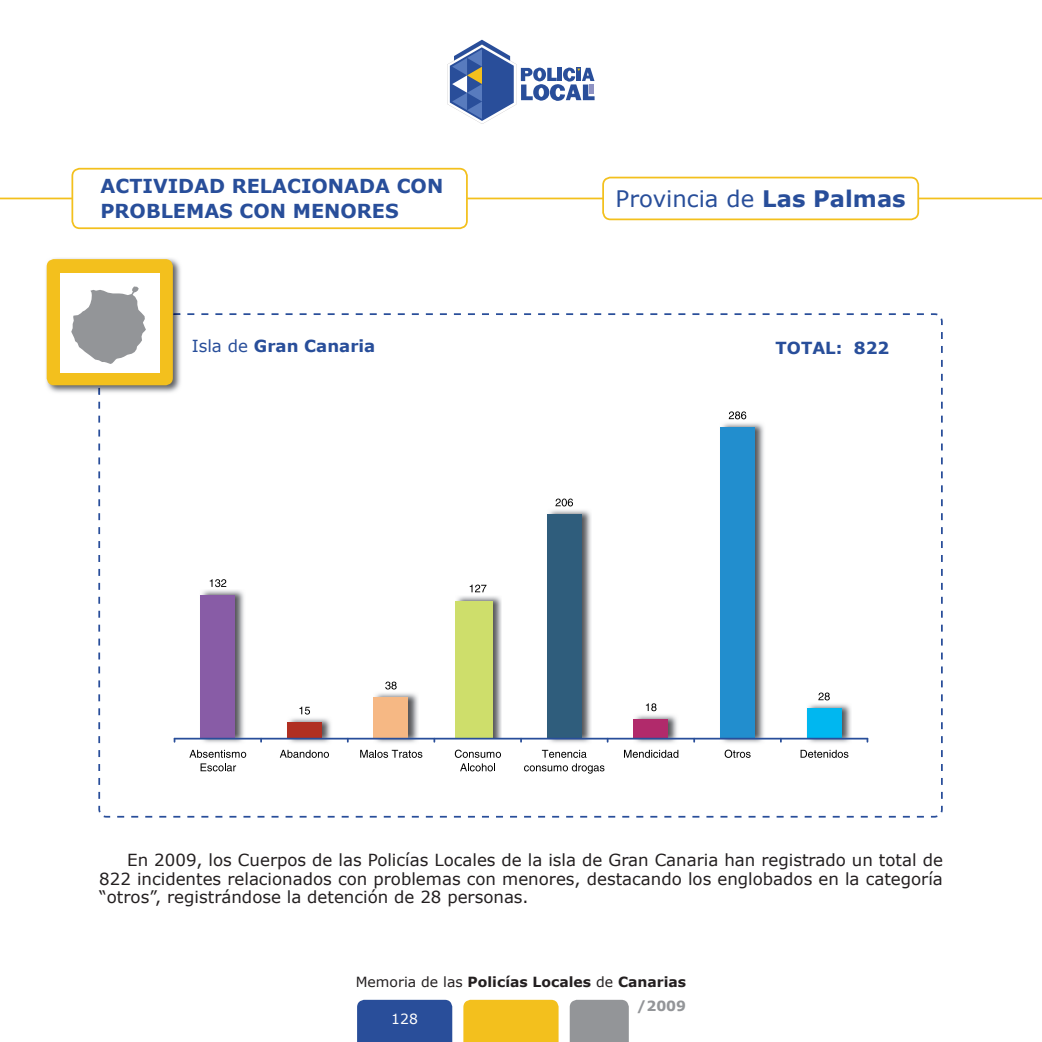
<style>
.page{position:relative;width:1042px;height:1042px;background:#fff}
.page>*{position:absolute;margin:0;border:0;box-sizing:border-box;transform-origin:0 0}
.t1{font:22.75px "Verdana";color:#284e9a}
.t2{font:700 19.25px/24.5px "Verdana";color:#284e9a}
.t3{font:16.62px/18.4px "Verdana";color:#231f20;text-align:justify}
.t4{font:700 16.62px "Verdana";color:#284e9a}
.t5{font:700 14px/24px "Verdana";color:#231f20;text-align:right}
.t6{font:14px "Verdana";color:#fff}
.s1{font-weight:700}
.s2{font-weight:400}
.s3{color:#939598}
</style>
<div class="page">
<div style="left:357px;top:1000px;width:95px;height:42px;background:#294e9a"></div>
<div style="left:463px;top:1000px;width:95px;height:42px;background:#f3c01d"></div>
<div style="left:570px;top:1000px;width:59px;height:42px;background:#939598"></div>
<svg style="left:447px;top:40px;width:147px;height:84px"></svg>
<div style="left:71px;top:168px;width:397px;height:61px;border:2px solid #f3c01d;border-radius:7px"></div>
<div style="left:602px;top:177px;width:317px;height:43px;border:2px solid #f3c01d;border-radius:7px"></div>
<hr style="left:0;top:198px;width:73px;height:1px;background:#f3c01d">
<hr style="left:467px;top:198px;width:136px;height:1px;background:#f3c01d">
<hr style="left:918px;top:198px;width:124px;height:1px;background:#f3c01d">
<svg style="left:98px;top:313px;width:845px;height:504px"></svg>
<img style="left:46px;top:258px;width:136px;height:136px">
<img style="left:98px;top:385px;width:2px;height:9px">
<img style="left:173px;top:313px;width:7px;height:2px">
<div style="left:47px;top:259px;width:126px;height:126px;background:#f3c01d;border-radius:7px"></div>
<div style="left:60px;top:273px;width:100px;height:100px;background:#fff"></div>
<svg style="left:71px;top:286px;width:75px;height:78px"></svg>
<p class="t2" style="left:100px;top:173px;width:344px">ACTIVIDAD RELACIONADA CON<br>PROBLEMAS CON MENORES</p>
<h1 class="t1" style="left:615px;top:184px;width:292px">Provincia de <span class="s1">Las Palmas</span></h1>
<p class="t4" style="left:192px;top:336px;width:185px"><span class="s2">Isla de</span> Gran Canaria</p>
<p class="t4" style="left:775px;top:337px;width:115px">TOTAL: 822</p>
<p class="t3" style="left:99px;top:850px;width:845px;text-indent:28px">En 2009, los Cuerpos de las Policías Locales de la isla de Gran Canaria han registrado un total de 822 incidentes relacionados con problemas con menores, destacando los englobados en la categoría “otros”, registrándose la detención de 28 personas.</p>
<p class="t5" style="left:356px;top:969px;width:332px"><span class="s2">Memoria de las</span> Policías Locales <span class="s2">de</span> Canarias <span class="s3">/2009</span></p>
<p class="t6" style="left:391px;top:1010px;width:28px">128</p>
</div>
